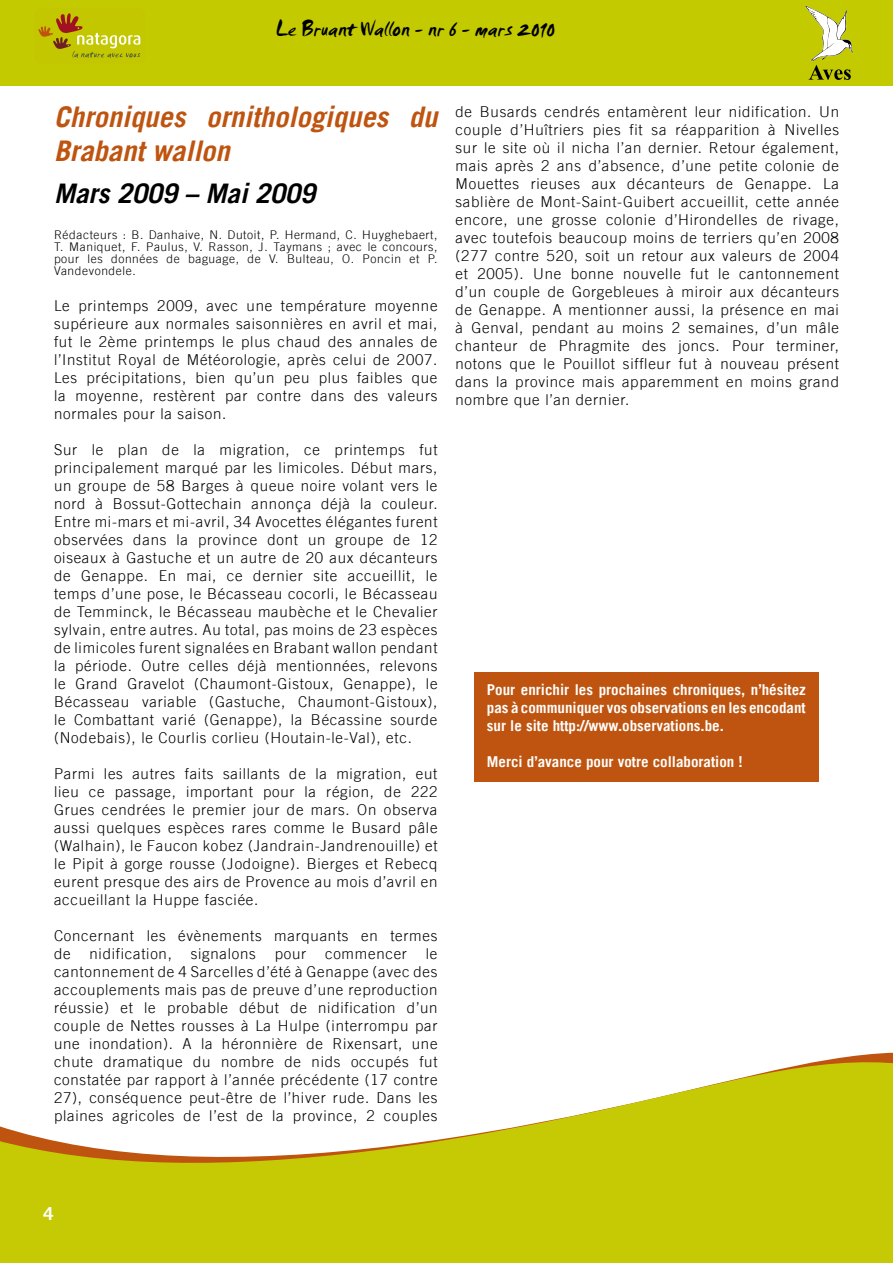
<style>
.page{position:relative;width:893px;height:1263px;background:#fff}
.page>*{position:absolute;margin:0;border:0;box-sizing:border-box;transform-origin:0 0}
.t1{font:italic 700 28.5px/34.2px "Trade Gothic";color:#be540f}
.t2{font:italic 700 27px "Trade Gothic";color:#000}
.t3{font:22.5px "Smudger Plain";color:#000}
.t4{font:700 18px "Trade Gothic";color:#fff}
.t5{font:300 15px/18px "Trade Gothic";letter-spacing:.05em;color:#000;text-align:justify}
.t6{font:700 15px/18px "Trade Gothic";color:#fff;text-align:justify}
.t7{font:300 12px/12px "Trade Gothic";letter-spacing:.05em;color:#000;text-align:justify}
</style>
<div class="page">
<div style="left:0;top:0;width:893px;height:85px;background:#c3ca00"></div>
<svg style="left:38px;top:13px;width:103px;height:45px"></svg>
<svg style="left:0;top:1059px;width:893px;height:116px"></svg>
<div style="left:0;top:1175px;width:893px;height:88px;background:#c6ca05"></div>
<svg style="left:805px;top:6px;width:48px;height:74px"></svg>
<div style="left:474px;top:672px;width:345px;height:110px;background:#be540f"></div>
<h3 class="t3" style="left:276px;top:15px;width:281px">Le Bruant Wallon - nr 6 - mars 2010</h3>
<h1 class="t1" style="left:54px;top:99px;width:385px">Chroniques ornithologiques du<br>Brabant wallon</h1>
<h2 class="t2" style="left:54px;top:177px;width:263px">Mars 2009 – Mai 2009</h2>
<p class="t7" style="left:54px;top:229px;width:385px">Rédacteurs : B. Danhaive, N. Dutoit, P. Hermand, C. Huyghebaert, T. Maniquet, F. Paulus, V. Rasson, J. Taymans ; avec le concours, pour les données de baguage, de V. Bulteau, O. Poncin et P.<br>Vandevondele.</p>
<p class="t5" style="left:54px;top:297px;width:385px">Le printemps 2009, avec une température moyenne supérieure aux normales saisonnières en avril et mai, fut le 2ème printemps le plus chaud des annales de l’Institut Royal de Météorologie, après celui de 2007.<br>Les précipitations, bien qu’un peu plus faibles que la moyenne, restèrent par contre dans des valeurs normales pour la saison.</p>
<p class="t5" style="left:54px;top:441px;width:385px">Sur le plan de la migration, ce printemps fut principalement marqué par les limicoles. Début mars, un groupe de 58 Barges à queue noire volant vers le nord à Bossut-Gottechain annonça déjà la couleur.<br>Entre mi-mars et mi-avril, 34 Avocettes élégantes furent observées dans la province dont un groupe de 12 oiseaux à Gastuche et un autre de 20 aux décanteurs de Genappe. En mai, ce dernier site accueillit, le temps d’une pose, le Bécasseau cocorli, le Bécasseau de Temminck, le Bécasseau maubèche et le Chevalier sylvain, entre autres. Au total, pas moins de 23 espèces de limicoles furent signalées en Brabant wallon pendant la période. Outre celles déjà mentionnées, relevons le Grand Gravelot (Chaumont-Gistoux, Genappe), le Bécasseau variable (Gastuche, Chaumont-Gistoux), le Combattant varié (Genappe), la Bécassine sourde (Nodebais), le Courlis corlieu (Houtain-le-Val), etc.</p>
<p class="t5" style="left:54px;top:765px;width:385px">Parmi les autres faits saillants de la migration, eut lieu ce passage, important pour la région, de 222<br>Grues cendrées le premier jour de mars. On observa aussi quelques espèces rares comme le Busard pâle (Walhain), le Faucon kobez (Jandrain-Jandrenouille) et le Pipit à gorge rousse (Jodoigne). Bierges et Rebecq eurent presque des airs de Provence au mois d’avril en accueillant la Huppe fasciée.</p>
<p class="t5" style="left:54px;top:927px;width:385px">Concernant les évènements marquants en termes de</p>
<p class="t5" style="left:89px;top:945px;width:84px">nidification,</p>
<p class="t5" style="left:191px;top:945px;width:67px">signalons</p>
<p class="t5" style="left:275px;top:945px;width:33px">pour</p>
<p class="t5" style="left:325px;top:945px;width:83px">commencer</p>
<p class="t5" style="left:54px;top:945px;width:385px;text-indent:372px">le cantonnement de 4 Sarcelles d’été à Genappe (avec des accouplements mais pas de preuve d’une reproduction réussie) et le probable début de nidification d’un couple de Nettes rousses à La Hulpe (interrompu par une inondation). A la héronnière de Rixensart, une chute dramatique du nombre de nids occupés fut constatée par rapport à l’année précédente (17 contre 27), conséquence peut-être de l’hiver rude. Dans les plaines agricoles de l’est de la province, 2 couples</p>
<p class="t5" style="left:455px;top:103px;width:385px">de Busards cendrés entamèrent leur nidification. Un couple d’Huîtriers pies fit sa réapparition à Nivelles sur le site où il nicha l’an dernier. Retour également, mais après 2 ans d’absence, d’une petite colonie de Mouettes rieuses aux décanteurs de Genappe. La sablière de Mont-Saint-Guibert accueillit, cette année encore, une grosse colonie d’Hirondelles de rivage, avec toutefois beaucoup moins de terriers qu’en 2008 (277 contre 520, soit un retour aux valeurs de 2004 et 2005). Une bonne nouvelle fut le cantonnement d’un couple de Gorgebleues à miroir aux décanteurs de Genappe. A mentionner aussi, la présence en mai à Genval, pendant au moins 2 semaines, d’un mâle chanteur de Phragmite des joncs. Pour terminer, notons que le Pouillot siffleur fut à nouveau présent dans la province mais apparemment en moins grand nombre que l’an dernier.</p>
<p class="t6" style="left:487px;top:681px;width:320px">Pour enrichir les prochaines chroniques, n’hésitez pas à communiquer vos observations en les encodant sur le site http://www.observations.be.</p>
<p class="t6" style="left:487px;top:753px;width:257px">Merci d’avance pour votre collaboration !</p>
<p class="t4" style="left:44px;top:1202px;width:12px">4</p>
</div>
